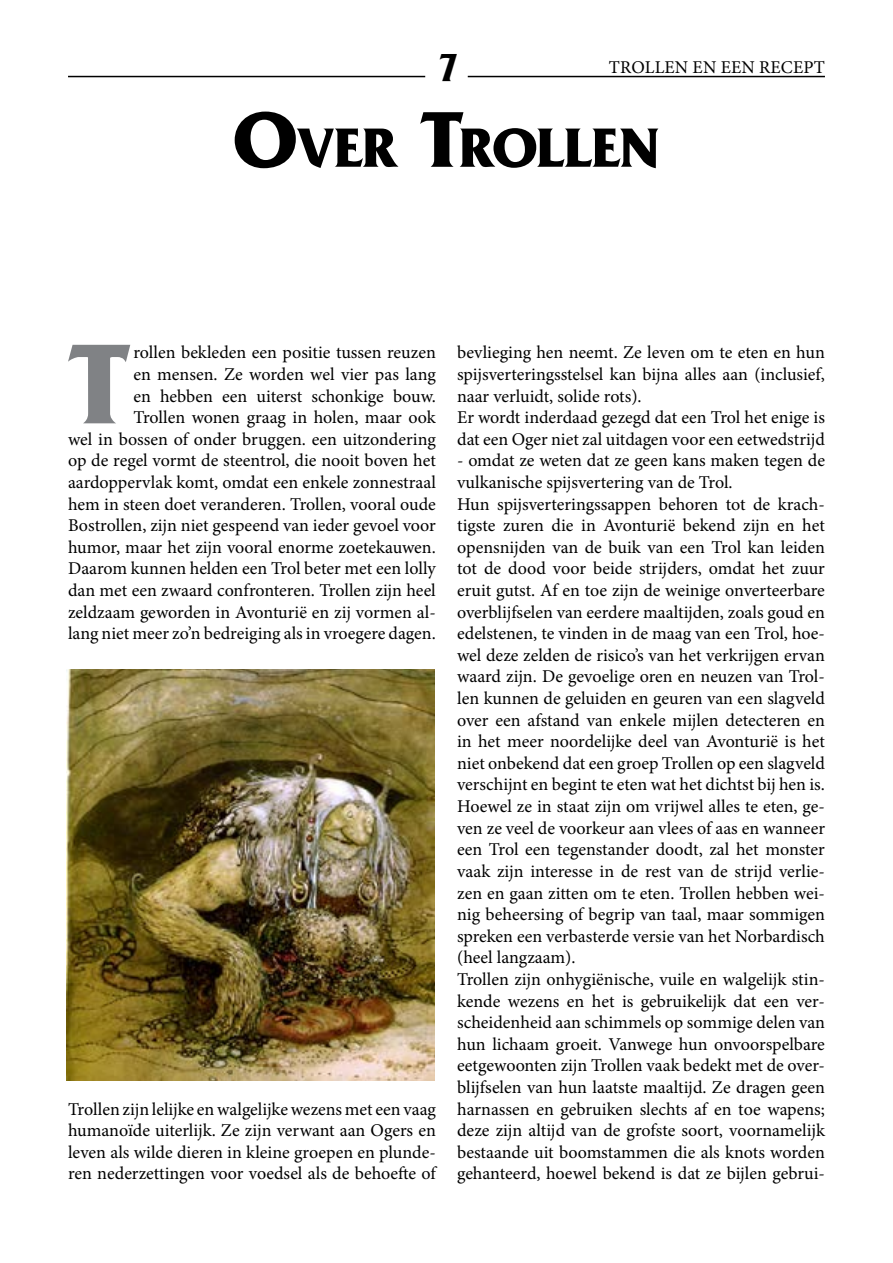
<style>
.page{position:relative;width:893px;height:1263px;background:#fff}
.page>*{position:absolute;margin:0;border:0;box-sizing:border-box;transform-origin:0 0}
.t1{font:700 103.65px "Friz Quadrata";color:#808285}
.t2{font:700 50.4px "Friz Quadrata";letter-spacing:-.08em;color:#000}
.t3{font:700 36px "Friz Quadrata";color:#000}
.t4{font:18px/21.6px "Minion Pro";color:#000}
.s1{font-size:72px}
</style>
<div class="page">
<hr style="left:68px;top:76px;width:357px;height:1px;background:#000">
<hr style="left:468px;top:76px;width:357px;height:1px;background:#000">
<img style="left:67px;top:670px;width:368px;height:410px">
<h3 class="t3" style="left:439px;top:43px;width:21px">7</h3>
<p class="t4" style="left:609px;top:56px;width:217px">TROLLEN EN EEN RECEPT</p>
<h2 class="t2" style="left:232px;top:113px;width:430px"><span class="s1">O</span>VER <span class="s1">T</span>ROLLEN</h2>
<h1 class="t1" style="left:65px;top:312px;width:70px">T</h1>
<p class="t4" style="left:68px;top:342px;width:369px;text-align:right">rollen bekleden een positie tussen reuzen<br>en mensen. Ze worden wel vier pas lang<br>en hebben een uiterst schonkige bouw.<br>Trollen wonen graag in holen, maar ook<br>wel in bossen of onder bruggen. een uitzondering op de regel vormt de steentrol, die nooit boven het aardoppervlak komt, omdat een enkele zonnestraal hem in steen doet veranderen. Trollen, vooral oude Bostrollen, zijn niet gespeend van ieder gevoel voor humor, maar het zijn vooral enorme zoetekauwen.<br>Daarom kunnen helden een Trol beter met een lolly dan met een zwaard confronteren. Trollen zijn heel zeldzaam geworden in Avonturië en zij vormen al&shy;lang niet meer zo’n bedreiging als in vroegere dagen.</p>
<p class="t4" style="left:68px;top:1098px;width:369px;text-align:justify">Trollen zijn lelijke en walgelijke wezens met een vaag humanoïde uiterlijk. Ze zijn verwant aan Ogers en leven als wilde dieren in kleine groepen en plunde&shy;ren nederzettingen voor voedsel als de behoefte of</p>
<p class="t4" style="left:457px;top:342px;width:369px">bevlieging hen neemt. Ze leven om te eten en hun spijsverteringsstelsel kan bijna alles aan (inclusief, naar verluidt, solide rots).<br>Er wordt inderdaad gezegd dat een Trol het enige is dat een Oger niet zal uitdagen voor een eetwedstrijd</p>
<p class="t4" style="left:457px;top:450px;width:369px">- omdat ze weten dat ze geen kans maken tegen de vulkanische spijsvertering van de Trol.<br>Hun spijsverteringssappen behoren tot de krach&shy;tigste zuren die in Avonturië bekend zijn en het opensnijden van de buik van een Trol kan leiden tot de dood voor beide strijders, omdat het zuur eruit gutst. Af en toe zijn de weinige onverteerbare overblijfselen van eerdere maaltijden, zoals goud en edelstenen, te vinden in de maag van een Trol, hoe&shy;wel deze zelden de risico’s van het verkrijgen ervan waard zijn. De gevoelige oren en neuzen van Trol&shy;len kunnen de geluiden en geuren van een slagveld over een afstand van enkele mijlen detecteren en in het meer noordelijke deel van Avonturië is het niet onbekend dat een groep Trollen op een slagveld verschijnt en begint te eten wat het dichtst bij hen is.<br>Hoewel ze in staat zijn om vrijwel alles te eten, ge&shy;ven ze veel de voorkeur aan vlees of aas en wanneer een Trol een tegenstander doodt, zal het monster vaak zijn interesse in de rest van de strijd verlie&shy;zen en gaan zitten om te eten. Trollen hebben wei&shy;nig beheersing of begrip van taal, maar sommigen spreken een verbasterde versie van het Norbardisch (heel langzaam).<br>Trollen zijn onhygiënische, vuile en walgelijk stin&shy;kende wezens en het is gebruikelijk dat een ver&shy;scheidenheid aan schimmels op sommige delen van hun lichaam groeit. Vanwege hun onvoorspelbare eetgewoonten zijn Trollen vaak bedekt met de over&shy;blijfselen van hun laatste maaltijd. Ze dragen geen harnassen en gebruiken slechts af en toe wapens; deze zijn altijd van de grofste soort, voornamelijk bestaande uit boomstammen die als knots worden gehanteerd, hoewel bekend is dat ze bijlen gebrui-</p>
</div>
